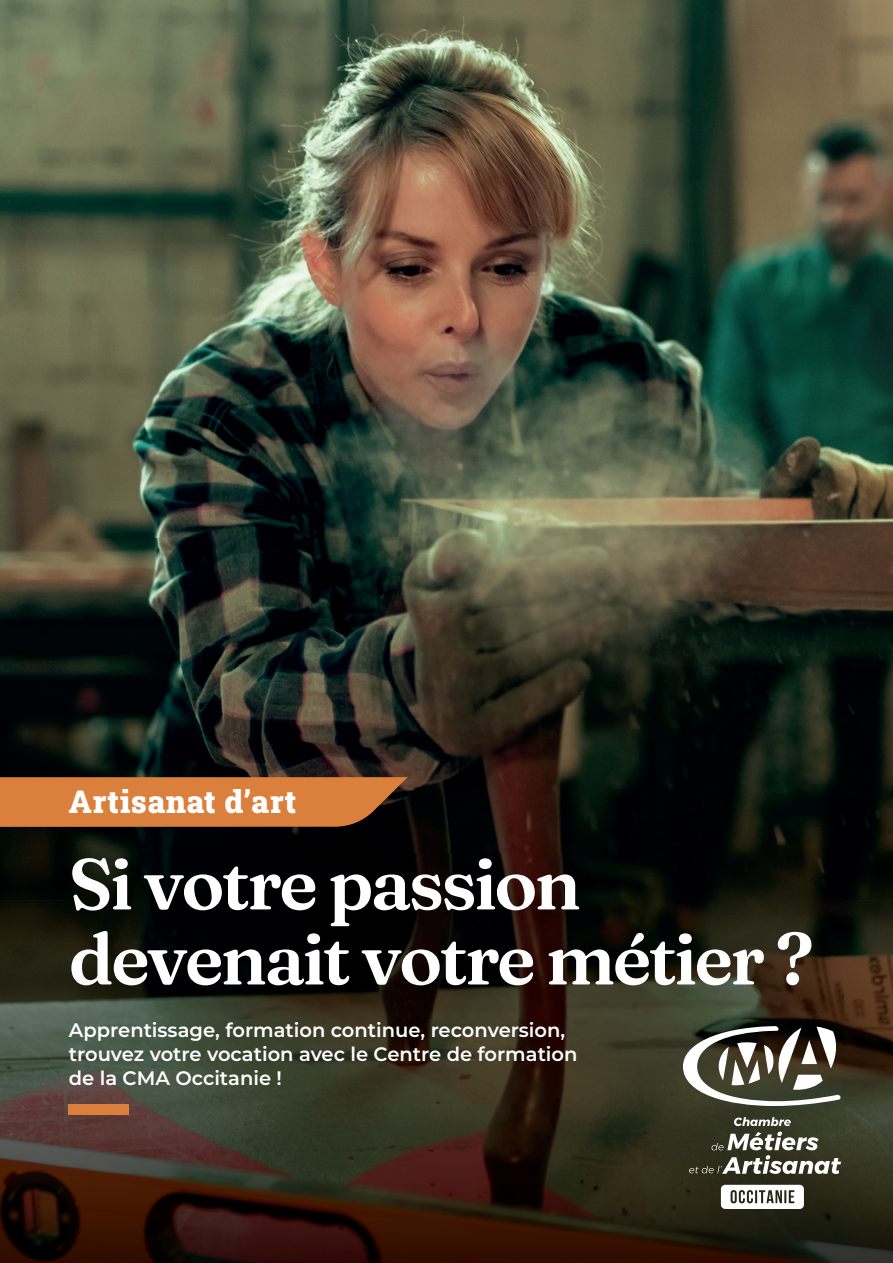
<style>
.page{position:relative;width:893px;height:1263px;background:#fff}
.page>*{position:absolute;margin:0;border:0;box-sizing:border-box;transform-origin:0 0}
.t1{font:900 72px/75px "Fraunces 9 pt";letter-spacing:-.035em;color:#fff}
.t2{font:900 31.5px "Roboto Slab";letter-spacing:.02em;color:#fff}
.t3{font:600 19.5px/24px "Montserrat";color:#fff}
</style>
<div class="page">
<img style="left:0;top:0;width:893px;height:900px">
<img style="left:841px;top:900px;width:52px;height:363px">
<img style="left:0;top:900px;width:104px;height:363px">
<img style="left:104px;top:1018px;width:737px;height:245px">
<svg style="left:721px;top:1185px;width:83px;height:24px"></svg>
<svg style="left:689px;top:1117px;width:152px;height:57px"></svg>
<svg style="left:683px;top:1026px;width:158px;height:80px"></svg>
<div style="left:69px;top:1104px;width:60px;height:11px;background:#da7f3c"></div>
<svg style="left:0;top:777px;width:408px;height:50px;background:#ca7638"></svg>
<img style="left:67px;top:853px;width:777px;height:165px">
<h2 class="t2" style="left:69px;top:780px;width:229px">Artisanat d’art</h2>
<h1 class="t1" style="left:69px;top:842px;width:746px">Si votre passion devenait votre métier ?</h1>
<p class="t3" style="left:69px;top:1017px;width:510px">Apprentissage, formation continue, reconversion, trouvez votre vocation avec le Centre de formation de la CMA Occitanie !</p>
</div>
